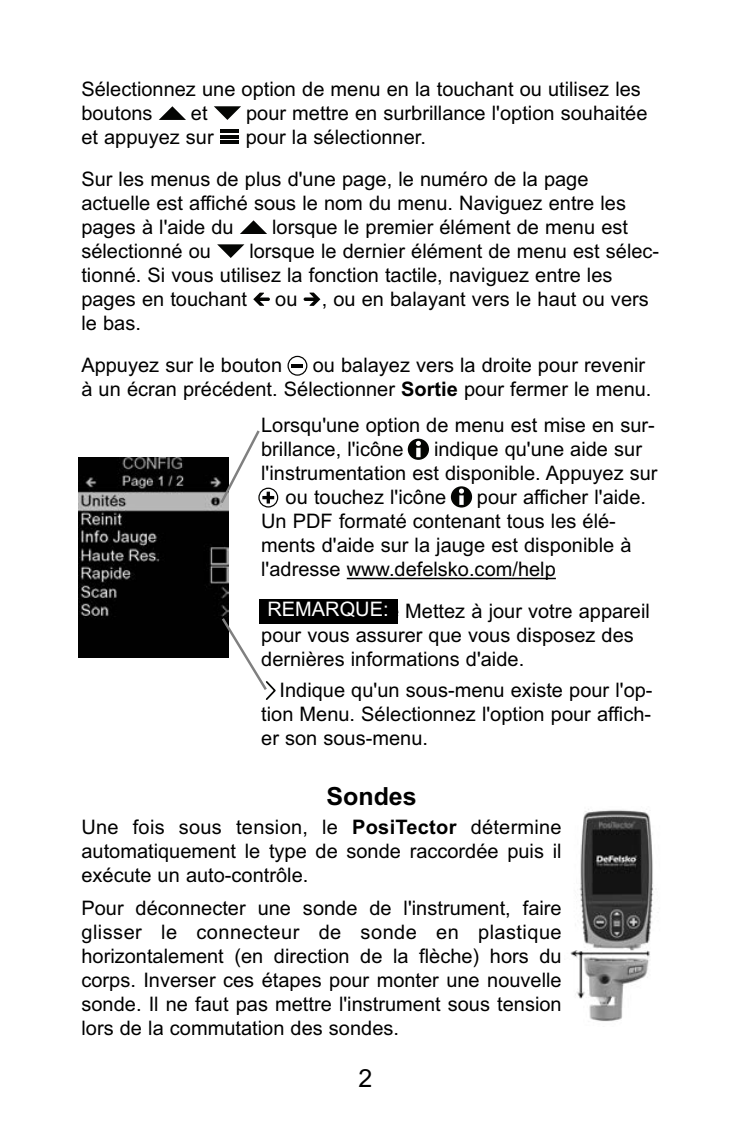
<style>
.page{position:relative;width:743px;height:1148px;background:#fff}
.page>*{position:absolute;margin:0;border:0;box-sizing:border-box;transform-origin:0 0}
.t1{font:700 25px "Arial";color:#000}
.t2{font:25px "Arial";color:#000}
.t3{font:20px/24px "Arial";color:#000}
.t4{font:20px "Arial";color:#fff}
.s1{font-weight:700}
</style>
<div class="page">
<svg style="left:159px;top:106px;width:27px;height:14px"></svg>
<svg style="left:214px;top:106px;width:27px;height:14px"></svg>
<hr style="left:220px;top:141px;width:18px;height:3px;background:#040503">
<hr style="left:220px;top:135px;width:18px;height:3px;background:#040503">
<hr style="left:220px;top:129px;width:18px;height:4px;background:#040503">
<svg style="left:240px;top:220px;width:27px;height:14px"></svg>
<svg style="left:217px;top:244px;width:27px;height:14px"></svg>
<svg style="left:253px;top:293px;width:17px;height:13px"></svg>
<svg style="left:303px;top:292px;width:17px;height:14px"></svg>
<div style="left:287px;top:356px;width:20px;height:20px;border:1px solid #050504;border-radius:50%"></div>
<svg style="left:291px;top:364px;width:12px;height:3px"></svg>
<img style="left:79px;top:457px;width:150px;height:200px">
<hr style="left:347px;top:578px;width:209px;height:1px;background:#000">
<div style="left:258px;top:487px;width:20px;height:20px;border:1px solid #050504;border-radius:50%"></div>
<svg style="left:218px;top:430px;width:56px;height:76px"></svg>
<div style="left:259px;top:599px;width:138px;height:24px;background:#000"></div>
<svg style="left:408px;top:438px;width:21px;height:22px"></svg>
<svg style="left:219px;top:615px;width:57px;height:85px"></svg>
<svg style="left:451px;top:486px;width:21px;height:21px"></svg>
<img style="left:570px;top:809px;width:84px;height:213px">
<p class="t3" style="left:81px;top:77px;width:561px">Sélectionnez une option de menu en la touchant ou utilisez les boutons</p>
<p class="t3" style="left:191px;top:101px;width:18px">et</p>
<p class="t3" style="left:246px;top:101px;width:403px">pour mettre en surbrillance l'option souhaitée</p>
<p class="t3" style="left:81px;top:125px;width:134px">et appuyez sur</p>
<p class="t3" style="left:81px;top:116px;width:508px;line-height:42px;text-align:center">pour la sélectionner.<br>Sur les menus de plus d'une page, le numéro de la page</p>
<p class="t3" style="left:81px;top:191px;width:546px">actuelle est affiché sous le nom du menu. Naviguez entre les pages à l'aide du</p>
<p class="t3" style="left:272px;top:215px;width:357px">lorsque le premier élément de menu est</p>
<p class="t3" style="left:81px;top:239px;width:579px;text-indent:168px">lorsque le dernier élément de menu est sélec&shy;tionné. Si vous utilisez la fonction tactile, naviguez entre les pages en touchant</p>
<p class="t3" style="left:81px;top:239px;width:131px">sélectionné ou</p>
<p class="t3" style="left:275px;top:287px;width:375px">ou , ou en balayant vers le haut ou vers</p>
<p class="t3" style="left:81px;top:302px;width:202px;line-height:42px">le bas.<br>Appuyez sur le bouton</p>
<p class="t3" style="left:81px;top:353px;width:571px;text-indent:231px">ou balayez vers la droite pour revenir à un écran précédent. Sélectionner <span class="s1">Sortie</span> pour fermer le menu.</p>
<p class="t3" style="left:261px;top:413px;width:395px">Lorsqu'une option de menu est mise en sur&shy;brillance, l'icône</p>
<p class="t3" style="left:434px;top:437px;width:209px">indique qu'une aide sur</p>
<p class="t3" style="left:261px;top:461px;width:398px">l'instrumentation est disponible. Appuyez sur</p>
<p class="t3" style="left:285px;top:485px;width:162px">ou touchez l'icône</p>
<p class="t3" style="left:261px;top:485px;width:386px;text-indent:216px">pour afficher l'aide.<br>Un PDF formaté contenant tous les élé&shy;ments d'aide sur la jauge est disponible à l'adresse www.defelsko.com/help</p>
<p class="t4" style="left:267px;top:597px;width:123px">REMARQUE:</p>
<p class="t3" style="left:261px;top:599px;width:390px;text-indent:73px">Update Mettez à jour votre appareil pour vous assurer que vous disposez des dernières informations d'aide.</p>
<p class="t3" style="left:261px;top:678px;width:393px;text-align:justify;text-indent:18px">Indique qu'un sous-menu existe pour l'op&shy;tion Menu. Sélectionnez l'option pour affich&shy;er son sous-menu.</p>
<p class="t1" style="left:326px;top:781px;width:92px">Sondes</p>
<p class="t3" style="left:81px;top:815px;width:482px;text-align:justify">Une fois sous tension, le <span class="s1">PosiTector</span> détermine automatiquement le type de sonde raccordée puis il exécute un auto-contrôle.</p>
<p class="t3" style="left:81px;top:896px;width:482px;text-align:justify">Pour déconnecter une sonde de l'instrument, faire glisser le connecteur de sonde en plastique horizontalement (en direction de la flèche) hors du corps. Inverser ces étapes pour monter une nouvelle sonde. Il ne faut pas mettre l'instrument sous tension lors de la commutation des sondes.</p>
<p class="t2" style="left:358px;top:1063px;width:15px">2</p>
</div>
